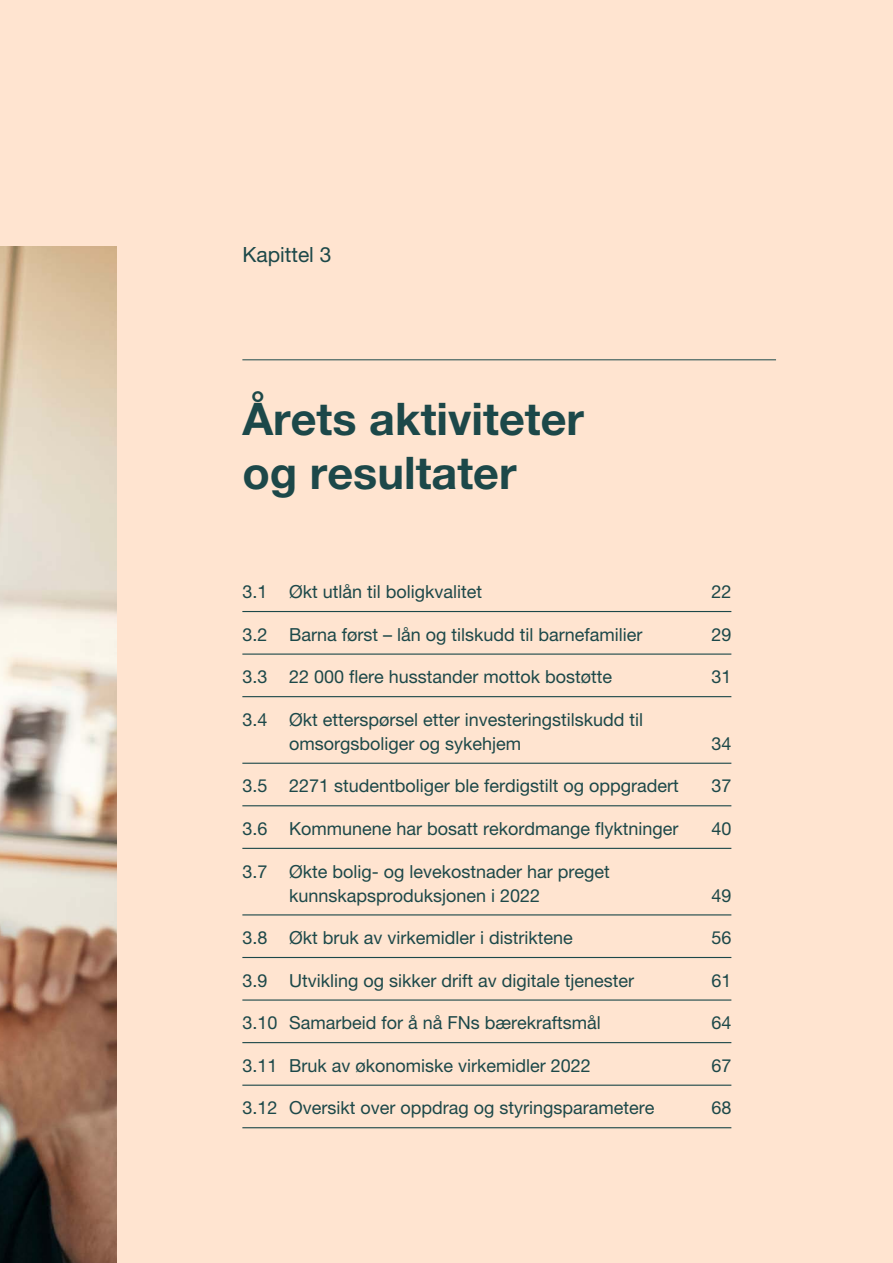
<style>
.page{position:relative;width:893px;height:1263px;background:#ffe4d0}
.page>*{position:absolute;margin:0;border:0;box-sizing:border-box;transform-origin:0 0}
.Headings_Chapter{font:700 45px/54px "Helvetica Neue LT Std";color:#1c4849}
.Headings_Preheading{font:21px "Helvetica Neue LT Std";color:#1c4849}
.t1{font:18px/24px "Helvetica Neue LT Std";color:#1c4849}
</style>
<div class="page">
<hr style="left:242px;top:359px;width:534px;height:1px;background:#1c4849">
<img style="left:0;top:247px;width:117px;height:1016px">
<hr style="left:242px;top:611px;width:489px;height:1px;background:#1c4849">
<hr style="left:242px;top:653px;width:489px;height:2px;background:#1c4849">
<hr style="left:242px;top:696px;width:489px;height:1px;background:#1c4849">
<hr style="left:242px;top:763px;width:489px;height:1px;background:#1c4849">
<hr style="left:242px;top:805px;width:489px;height:1px;background:#1c4849">
<hr style="left:242px;top:848px;width:489px;height:1px;background:#1c4849">
<hr style="left:242px;top:914px;width:489px;height:1px;background:#1c4849">
<hr style="left:242px;top:957px;width:489px;height:1px;background:#1c4849">
<hr style="left:242px;top:999px;width:489px;height:1px;background:#1c4849">
<hr style="left:242px;top:1042px;width:489px;height:1px;background:#1c4849">
<hr style="left:242px;top:1084px;width:489px;height:2px;background:#1c4849">
<hr style="left:242px;top:1127px;width:489px;height:1px;background:#1c4849">
<p class="Headings_Preheading" style="left:242px;top:242px;width:91px">Kapittel 3</p>
<p class="Headings_Chapter" style="left:242px;top:391px;width:343px">Årets aktiviteter og resultater</p>
<p class="t1" style="left:242px;top:579px;width:241px">3.1 Økt utlån til boligkvalitet</p>
<p class="t1" style="left:711px;top:579px;width:22px">22</p>
<p class="t1" style="left:242px;top:622px;width:402px">3.2 Barna først – lån og tilskudd til barnefamilier</p>
<p class="t1" style="left:711px;top:622px;width:22px">29</p>
<p class="t1" style="left:242px;top:665px;width:371px">3.3 22 000 flere husstander mottok bostøtte</p>
<p class="t1" style="left:711px;top:665px;width:22px">31</p>
<p class="t1" style="left:289px;top:707px;width:356px;text-indent:-47px">3.4 Økt etterspørsel etter investeringstilskudd til omsorgsboliger og sykehjem</p>
<p class="t1" style="left:711px;top:731px;width:22px">34</p>
<p class="t1" style="left:242px;top:774px;width:438px">3.5 2271 studentboliger ble ferdigstilt og oppgradert</p>
<p class="t1" style="left:711px;top:774px;width:22px">37</p>
<p class="t1" style="left:242px;top:816px;width:438px">3.6 Kommunene har bosatt rekordmange flyktninger</p>
<p class="t1" style="left:711px;top:816px;width:22px">40</p>
<p class="t1" style="left:289px;top:859px;width:322px;text-indent:-47px">3.7 Økte bolig- og levekostnader har preget kunnskapsproduksjonen i 2022</p>
<p class="t1" style="left:711px;top:883px;width:22px">49</p>
<p class="t1" style="left:242px;top:925px;width:332px">3.8 Økt bruk av virkemidler i distriktene</p>
<p class="t1" style="left:711px;top:925px;width:22px">56</p>
<p class="t1" style="left:242px;top:968px;width:393px">3.9 Utvikling og sikker drift av digitale tjenester</p>
<p class="t1" style="left:711px;top:968px;width:22px">61</p>
<p class="t1" style="left:242px;top:1011px;width:360px">3.10 Samarbeid for å nå FNs bærekraftsmål</p>
<p class="t1" style="left:711px;top:1011px;width:22px">64</p>
<p class="t1" style="left:242px;top:1053px;width:350px">3.11 Bruk av økonomiske virkemidler 2022</p>
<p class="t1" style="left:711px;top:1053px;width:22px">67</p>
<p class="t1" style="left:242px;top:1096px;width:414px">3.12 Oversikt over oppdrag og styringsparametere</p>
<p class="t1" style="left:711px;top:1096px;width:22px">68</p>
</div>
